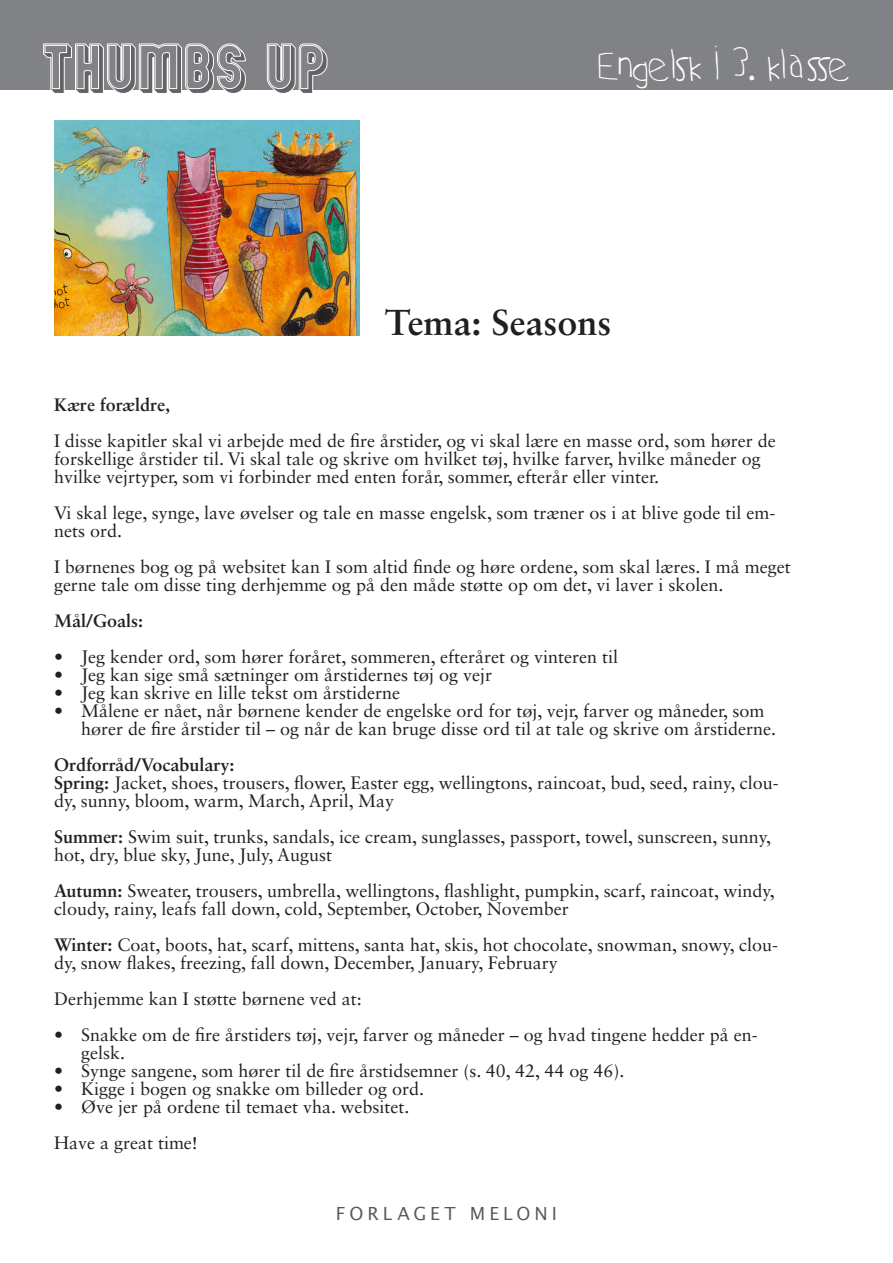
<style>
.page{position:relative;width:893px;height:1263px;background:#fff}
.page>*{position:absolute;margin:0;border:0;box-sizing:border-box;transform-origin:0 0}
.t1{font:49.5px "twobunnies";color:#fff}
.t2{font:700 36px "Sabon LT Std";color:#231f20}
.t3{font:18px/18px "Sabon LT Std";color:#231f20}
.t4{font:700 18px "Sabon LT Std";color:#231f20}
.t5{font:18px "Lucida Sans";letter-spacing:.22em;color:#57585a}
.s1{font-weight:700}
</style>
<div class="page">
<div style="left:0;top:0;width:893px;height:89px;background:#808285"></div>
<svg style="left:43px;top:43px;width:285px;height:50px"></svg>
<img style="left:54px;top:121px;width:306px;height:214px">
<p class="t1" style="left:598px;top:31px;width:254px">Engelsk i 3. klasse</p>
<p class="t2" style="left:385px;top:301px;width:228px">Tema: Seasons</p>
<p class="t4" style="left:54px;top:394px;width:118px">Kære forældre,</p>
<p class="t3" style="left:54px;top:432px;width:723px">I disse kapitler skal vi arbejde med de fire årstider, og vi skal lære en masse ord, som hører de forskellige årstider til. Vi skal tale og skrive om hvilket tøj, hvilke farver, hvilke måneder og hvilke vejrtyper, som vi forbinder med enten forår, sommer, efterår eller vinter.</p>
<p class="t3" style="left:54px;top:504px;width:723px">Vi skal lege, synge, lave øvelser og tale en masse engelsk, som træner os i at blive gode til em&shy;nets ord.</p>
<p class="t3" style="left:54px;top:558px;width:738px">I børnenes bog og på websitet kan I som altid finde og høre ordene, som skal læres. I må meget gerne tale om disse ting derhjemme og på den måde støtte op om det, vi laver i skolen.</p>
<p class="t4" style="left:54px;top:610px;width:91px">Mål/Goals:</p>
<p class="t3" style="left:54px;top:648px;width:565px">• Jeg kender ord, som hører foråret, sommeren, efteråret og vinteren til</p>
<p class="t3" style="left:54px;top:666px;width:440px">• Jeg kan sige små sætninger om årstidernes tøj og vejr</p>
<p class="t3" style="left:54px;top:684px;width:348px">• Jeg kan skrive en lille tekst om årstiderne</p>
<p class="t3" style="left:81px;top:702px;width:697px;text-indent:-27px">• Målene er nået, når børnene kender de engelske ord for tøj, vejr, farver og måneder, som hører de fire årstider til – og når de kan bruge disse ord til at tale og skrive om årstiderne.</p>
<p class="t4" style="left:54px;top:754px;width:182px">Ordforråd/Vocabulary:</p>
<p class="t3" style="left:54px;top:774px;width:726px"><span class="s1">Spring:</span> Jacket, shoes, trousers, flower, Easter egg, wellingtons, raincoat, bud, seed, rainy, clou&shy;dy, sunny, bloom, warm, March, April, May</p>
<p class="t3" style="left:54px;top:828px;width:719px"><span class="s1">Summer:</span> Swim suit, trunks, sandals, ice cream, sunglasses, passport, towel, sunscreen, sunny, hot, dry, blue sky, June, July, August</p>
<p class="t3" style="left:54px;top:882px;width:722px"><span class="s1">Autumn:</span> Sweater, trousers, umbrella, wellingtons, flashlight, pumpkin, scarf, raincoat, windy, cloudy, rainy, leafs fall down, cold, September, October, November</p>
<p class="t3" style="left:54px;top:936px;width:726px"><span class="s1">Winter:</span> Coat, boots, hat, scarf, mittens, santa hat, skis, hot chocolate, snowman, snowy, clou&shy;dy, snow flakes, freezing, fall down, December, January, February</p>
<p class="t3" style="left:54px;top:990px;width:309px">Derhjemme kan I støtte børnene ved at:</p>
<p class="t3" style="left:81px;top:1026px;width:678px;text-indent:-27px">• Snakke om de fire årstiders tøj, vejr, farver og måneder – og hvad tingene hedder på en&shy;gelsk.</p>
<p class="t3" style="left:54px;top:1062px;width:572px">• Synge sangene, som hører til de fire årstidsemner (s. 40, 42, 44 og 46).</p>
<p class="t3" style="left:54px;top:1080px;width:372px">• Kigge i bogen og snakke om billeder og ord.</p>
<p class="t3" style="left:54px;top:1098px;width:357px">• Øve jer på ordene til temaet vha. websitet.</p>
<p class="t3" style="left:54px;top:1134px;width:145px">Have a great time!</p>
<p class="t5" style="left:336px;top:1203px;width:223px">FORLAGET MELONI</p>
</div>
